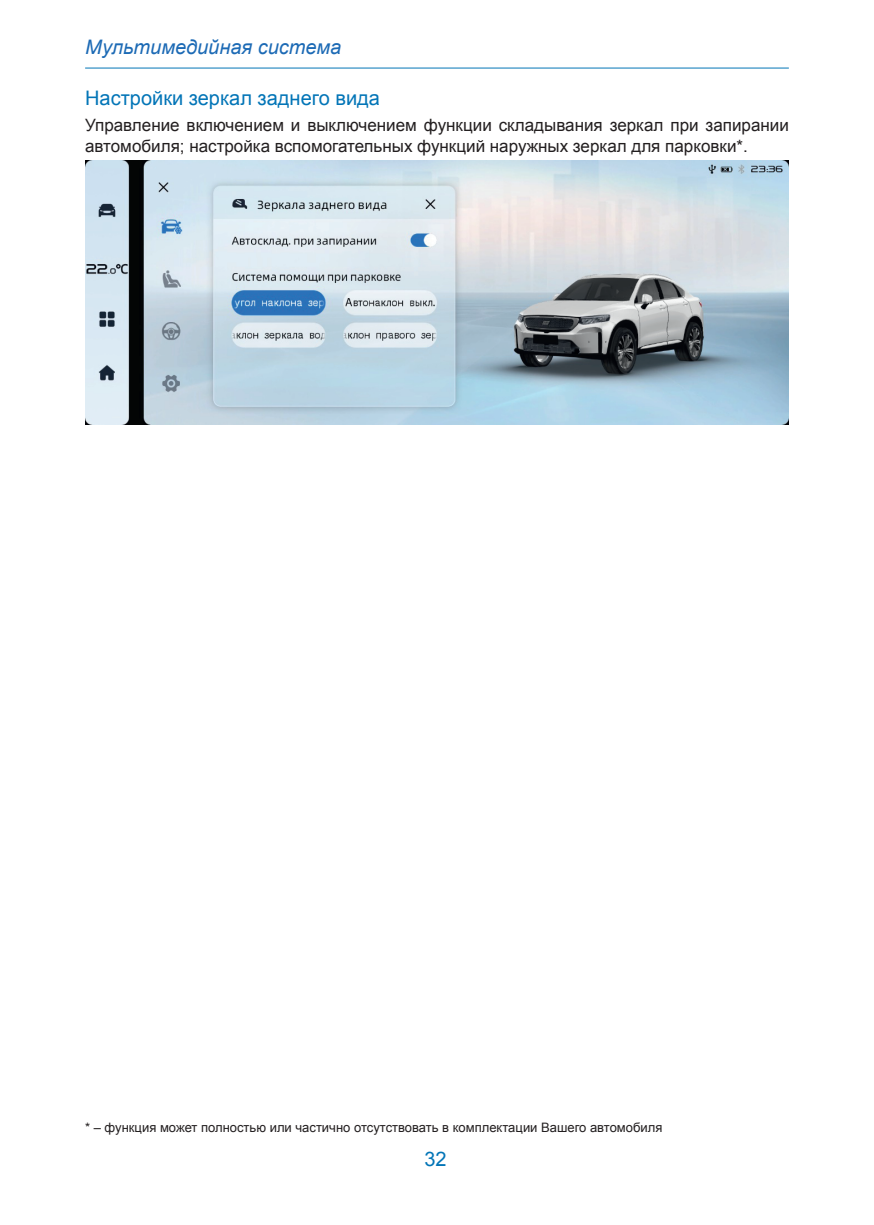
<style>
.page{position:relative;width:874px;height:1225px;background:#fff}
.page>*{position:absolute;margin:0;border:0;box-sizing:border-box;transform-origin:0 0}
.Голубой_подзаголовок{font:20px "Arial";color:#0375b7}
.t1{font:italic 20px "Arial";color:#1c6ab5}
.Текст{font:17px/20.4px "Arial";color:#231f20}
.Текст-2{font:13px "Arial";color:#231f20}
</style>
<div class="page">
<hr style="left:85px;top:68px;width:703px;height:1px;background:#0375b7">
<img style="left:85px;top:161px;width:703px;height:263px">
<p class="t1" style="left:85px;top:34px;width:258px">Мультимедийная система</p>
<p class="Голубой_подзаголовок" style="left:85px;top:85px;width:296px">Настройки зеркал заднего вида</p>
<p class="Текст" style="left:85px;top:115px;width:705px">Управление включением и выключением функции складывания зеркал при запирании автомобиля; настройка вспомогательных функций наружных зеркал для парковки*.</p>
<p class="Текст-2" style="left:85px;top:1119px;width:578px">* – функция может полностью или частично отсутствовать в комплектации Вашего автомобиля</p>
<p class="Голубой_подзаголовок" style="left:424px;top:1145px;width:24px">32</p>
</div>
